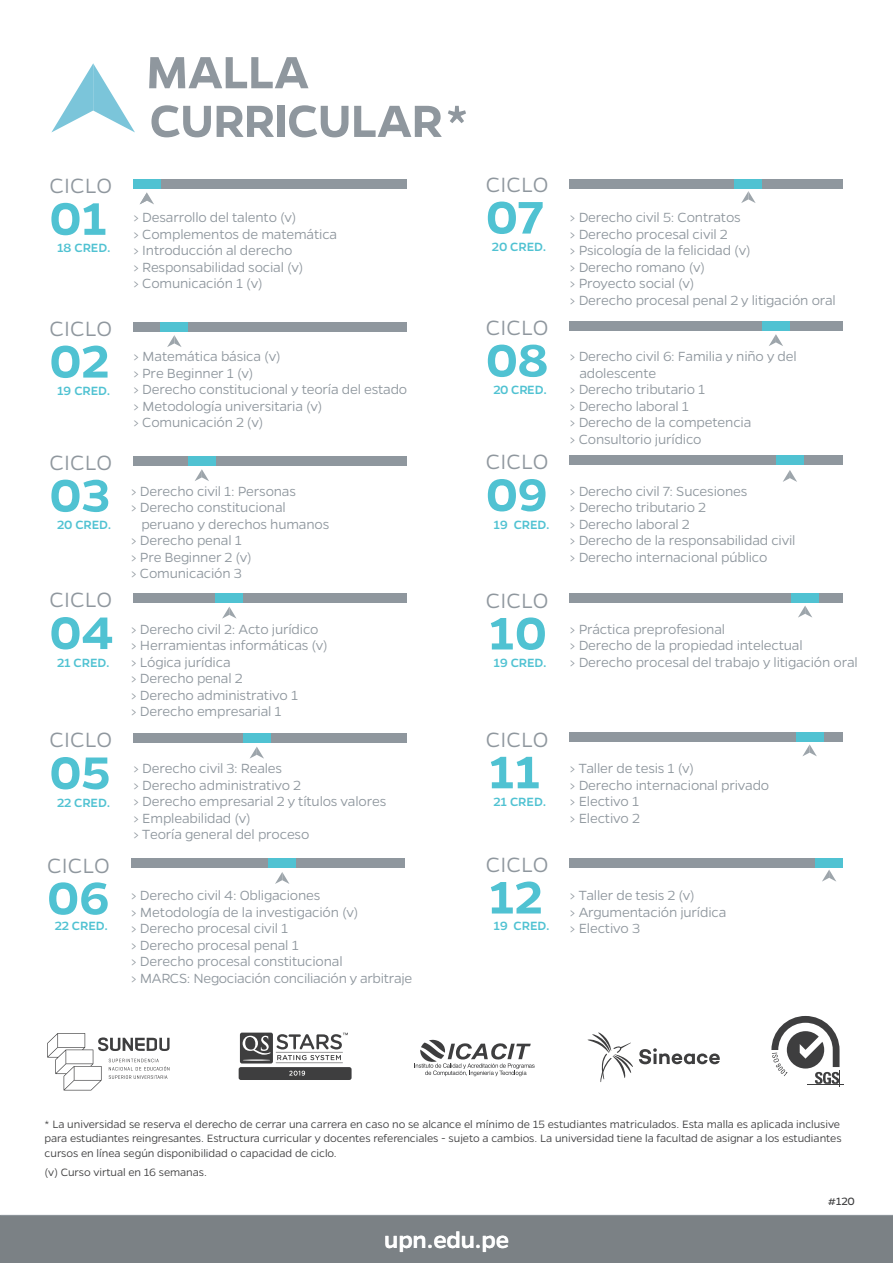
<style>
.page{position:relative;width:893px;height:1263px;background:#fff}
.page>*{position:absolute;margin:0;border:0;box-sizing:border-box;transform-origin:0 0}
.t1{font:600 51.6px "Gentona";color:#50c2d2}
.t2{font:600 51px/48.6px "Gentona";letter-spacing:-.01em;color:#8f979e}
.t3{font:500 25.5px "Gentona";letter-spacing:-.01em;color:#fff}
.t4{font:300 23.4px "Gentona";letter-spacing:.005em;color:#8f979e}
.t5{font:300 15px/16.5px "Gentona";letter-spacing:-.01em;color:#8f979e}
.t6{font:500 13.5px "Gentona";letter-spacing:-.005em;color:#50c2d2}
.t7{font:300 12px/14.4px "Gentona";letter-spacing:-.01em;color:#3e3e3f}
.t8{font:12px "Gentona";color:#3e3e3f}
</style>
<div class="page">
<div style="left:0;top:1215px;width:893px;height:48px;background:#7b8185"></div>
<svg style="left:140px;top:192px;width:14px;height:12px"></svg>
<div style="left:133px;top:179px;width:274px;height:10px;background:#8f979e"></div>
<div style="left:133px;top:179px;width:28px;height:9px;background:#50c2d2"></div>
<svg style="left:167px;top:335px;width:15px;height:12px"></svg>
<div style="left:133px;top:322px;width:274px;height:9px;background:#8f979e"></div>
<div style="left:161px;top:322px;width:27px;height:9px;background:#50c2d2"></div>
<svg style="left:195px;top:469px;width:14px;height:12px"></svg>
<div style="left:133px;top:456px;width:274px;height:9px;background:#8f979e"></div>
<div style="left:188px;top:456px;width:27px;height:9px;background:#50c2d2"></div>
<svg style="left:222px;top:607px;width:15px;height:12px"></svg>
<div style="left:133px;top:593px;width:274px;height:10px;background:#8f979e"></div>
<div style="left:216px;top:593px;width:27px;height:10px;background:#50c2d2"></div>
<svg style="left:250px;top:747px;width:14px;height:12px"></svg>
<div style="left:133px;top:733px;width:274px;height:10px;background:#8f979e"></div>
<div style="left:243px;top:733px;width:27px;height:10px;background:#50c2d2"></div>
<svg style="left:275px;top:872px;width:14px;height:12px"></svg>
<div style="left:131px;top:859px;width:273px;height:9px;background:#8f979e"></div>
<div style="left:269px;top:859px;width:27px;height:9px;background:#50c2d2"></div>
<svg style="left:741px;top:191px;width:15px;height:12px"></svg>
<div style="left:570px;top:179px;width:273px;height:10px;background:#8f979e"></div>
<div style="left:735px;top:179px;width:27px;height:10px;background:#50c2d2"></div>
<svg style="left:769px;top:334px;width:14px;height:12px"></svg>
<svg style="left:783px;top:470px;width:14px;height:12px"></svg>
<div style="left:570px;top:321px;width:273px;height:9px;background:#8f979e"></div>
<div style="left:762px;top:321px;width:28px;height:9px;background:#50c2d2"></div>
<div style="left:570px;top:455px;width:273px;height:10px;background:#8f979e"></div>
<div style="left:776px;top:455px;width:28px;height:10px;background:#50c2d2"></div>
<svg style="left:798px;top:606px;width:14px;height:12px"></svg>
<div style="left:570px;top:594px;width:273px;height:9px;background:#8f979e"></div>
<div style="left:791px;top:594px;width:28px;height:9px;background:#50c2d2"></div>
<svg style="left:802px;top:744px;width:15px;height:12px"></svg>
<div style="left:570px;top:733px;width:273px;height:9px;background:#8f979e"></div>
<div style="left:796px;top:733px;width:27px;height:9px;background:#50c2d2"></div>
<svg style="left:822px;top:870px;width:14px;height:12px"></svg>
<div style="left:570px;top:858px;width:273px;height:9px;background:#8f979e"></div>
<div style="left:815px;top:858px;width:28px;height:9px;background:#50c2d2"></div>
<svg style="left:51px;top:63px;width:84px;height:69px"></svg>
<svg style="left:0;top:858px;width:170px;height:358px"></svg>
<svg style="left:414px;top:1040px;width:121px;height:36px"></svg>
<hr style="left:807px;top:1084px;width:37px;height:1px;background:#3e3e3f">
<svg style="left:771px;top:1016px;width:69px;height:71px"></svg>
<svg style="left:587px;top:1032px;width:46px;height:50px"></svg>
<svg style="left:639px;top:1048px;width:81px;height:16px"></svg>
<svg style="left:239px;top:1032px;width:113px;height:48px"></svg>
<h3 class="t4" style="left:49px;top:173px;width:64px">CICLO</h3>
<h1 class="t1" style="left:49px;top:189px;width:59px">01</h1>
<p class="t6" style="left:57px;top:240px;width:55px">18 CRED.</p>
<h3 class="t4" style="left:49px;top:315px;width:64px">CICLO</h3>
<h1 class="t1" style="left:49px;top:332px;width:61px">02</h1>
<p class="t6" style="left:57px;top:383px;width:55px">19 CRED.</p>
<h3 class="t4" style="left:49px;top:449px;width:64px">CICLO</h3>
<h1 class="t1" style="left:49px;top:466px;width:62px">03</h1>
<p class="t6" style="left:57px;top:517px;width:56px">20 CRED.</p>
<h3 class="t4" style="left:49px;top:587px;width:64px">CICLO</h3>
<h1 class="t1" style="left:49px;top:603px;width:65px">04</h1>
<p class="t6" style="left:57px;top:655px;width:54px">21 CRED.</p>
<h3 class="t4" style="left:49px;top:727px;width:64px">CICLO</h3>
<h1 class="t1" style="left:49px;top:743px;width:62px">05</h1>
<p class="t6" style="left:57px;top:795px;width:55px">22 CRED.</p>
<h3 class="t4" style="left:47px;top:852px;width:64px">CICLO</h3>
<h1 class="t1" style="left:47px;top:869px;width:63px">06</h1>
<p class="t6" style="left:55px;top:918px;width:55px">22 CRED.</p>
<h2 class="t2" style="left:146px;top:47px;width:324px">MALLA<br>CURRICULAR*</h2>
<p class="t5" style="left:133px;top:209px;width:206px">&gt; Desarrollo del talento (v)<br>&gt; Complementos de matemática &gt; Introducción al derecho<br>&gt; Responsabilidad social (v)<br>&gt; Comunicación 1 (v)</p>
<p class="t5" style="left:133px;top:348px;width:276px">&gt; Matemática básica (v)<br>&gt; Pre Beginner 1 (v)<br>&gt; Derecho constitucional y teoría del estado &gt; Metodología universitaria (v)<br>&gt; Comunicación 2 (v)</p>
<p class="t5" style="left:131px;top:483px;width:167px">&gt; Derecho civil 1: Personas</p>
<p class="t5" style="left:131px;top:499px;width:156px">&gt; Derecho constitucional</p>
<p class="t5" style="left:141px;top:516px;width:189px">peruano y derechos humanos</p>
<p class="t5" style="left:131px;top:532px;width:113px">&gt; Derecho penal 1</p>
<p class="t5" style="left:131px;top:549px;width:122px">&gt; Pre Beginner 2 (v)</p>
<p class="t5" style="left:131px;top:565px;width:112px">&gt; Comunicación 3</p>
<p class="t5" style="left:131px;top:621px;width:198px">&gt; Derecho civil 2: Acto jurídico &gt; Herramientas informáticas (v) &gt; Lógica jurídica<br>&gt; Derecho penal 2<br>&gt; Derecho administrativo 1<br>&gt; Derecho empresarial 1</p>
<p class="t5" style="left:133px;top:760px;width:255px">&gt; Derecho civil 3: Reales<br>&gt; Derecho administrativo 2<br>&gt; Derecho empresarial 2 y títulos valores &gt; Empleabilidad (v)<br>&gt; Teoría general del proceso</p>
<p class="t5" style="left:131px;top:887px;width:283px">&gt; Derecho civil 4: Obligaciones<br>&gt; Metodología de la investigación (v)<br>&gt; Derecho procesal civil 1<br>&gt; Derecho procesal penal 1<br>&gt; Derecho procesal constitucional<br>&gt; MARCS: Negociación conciliación y arbitraje</p>
<h3 class="t4" style="left:486px;top:171px;width:64px">CICLO</h3>
<h1 class="t1" style="left:486px;top:188px;width:59px">07</h1>
<p class="t6" style="left:492px;top:239px;width:56px">20 CRED.</p>
<h3 class="t4" style="left:486px;top:314px;width:64px">CICLO</h3>
<h1 class="t1" style="left:486px;top:331px;width:64px">08</h1>
<p class="t6" style="left:493px;top:382px;width:55px">20 CRED.</p>
<h3 class="t4" style="left:486px;top:449px;width:64px">CICLO</h3>
<h1 class="t1" style="left:486px;top:465px;width:63px">09</h1>
<p class="t6" style="left:493px;top:517px;width:58px">19 CRED.</p>
<h3 class="t4" style="left:486px;top:587px;width:64px">CICLO</h3>
<h1 class="t1" style="left:489px;top:604px;width:59px">10</h1>
<p class="t6" style="left:493px;top:655px;width:55px">19 CRED.</p>
<h3 class="t4" style="left:486px;top:726px;width:64px">CICLO</h3>
<h1 class="t1" style="left:489px;top:742px;width:53px">11</h1>
<p class="t6" style="left:493px;top:794px;width:54px">21 CRED.</p>
<h3 class="t4" style="left:486px;top:851px;width:64px">CICLO</h3>
<h1 class="t1" style="left:489px;top:868px;width:55px">12</h1>
<p class="t6" style="left:493px;top:918px;width:58px">19 CRED.</p>
<p class="t5" style="left:570px;top:209px;width:268px">&gt; Derecho civil 5: Contratos<br>&gt; Derecho procesal civil 2<br>&gt; Psicología de la felicidad (v)<br>&gt; Derecho romano (v)<br>&gt; Proyecto social (v)<br>&gt; Derecho procesal penal 2 y litigación oral</p>
<p class="t5" style="left:570px;top:348px;width:229px">&gt; Derecho civil 6: Familia y niño y del</p>
<p class="t5" style="left:579px;top:365px;width:78px">adolescente</p>
<p class="t5" style="left:570px;top:381px;width:137px">&gt; Derecho tributario 1</p>
<p class="t5" style="left:570px;top:398px;width:121px">&gt; Derecho laboral 1</p>
<p class="t5" style="left:570px;top:414px;width:183px">&gt; Derecho de la competencia</p>
<p class="t5" style="left:570px;top:431px;width:134px">&gt; Consultorio jurídico</p>
<p class="t5" style="left:570px;top:483px;width:227px">&gt; Derecho civil 7: Sucesiones<br>&gt; Derecho tributario 2<br>&gt; Derecho laboral 2<br>&gt; Derecho de la responsabilidad civil &gt; Derecho internacional público</p>
<p class="t5" style="left:570px;top:621px;width:290px">&gt; Práctica preprofesional<br>&gt; Derecho de la propiedad intelectual<br>&gt; Derecho procesal del trabajo y litigación oral</p>
<p class="t5" style="left:570px;top:760px;width:201px">&gt; Taller de tesis 1 (v)<br>&gt; Derecho internacional privado &gt; Electivo 1<br>&gt; Electivo 2</p>
<p class="t5" style="left:570px;top:887px;width:158px">&gt; Taller de tesis 2 (v)<br>&gt; Argumentación jurídica &gt; Electivo 3</p>
<p class="t7" style="left:45px;top:1117px;width:798px">* La universidad se reserva el derecho de cerrar una carrera en caso no se alcance el mínimo de 15 estudiantes matriculados. Esta malla es aplicada inclusive para estudiantes reingresantes. Estructura curricular y docentes referenciales - sujeto a cambios. La universidad tiene la facultad de asignar a los estudiantes cursos en línea según disponibilidad o capacidad de ciclo.</p>
<p class="t7" style="left:45px;top:1165px;width:164px">(v) Curso virtual en 16 semanas.</p>
<h3 class="t3" style="left:384px;top:1225px;width:127px">upn.edu.pe</h3>
<p class="t8" style="left:828px;top:1195px;width:28px">#120</p>
</div>
